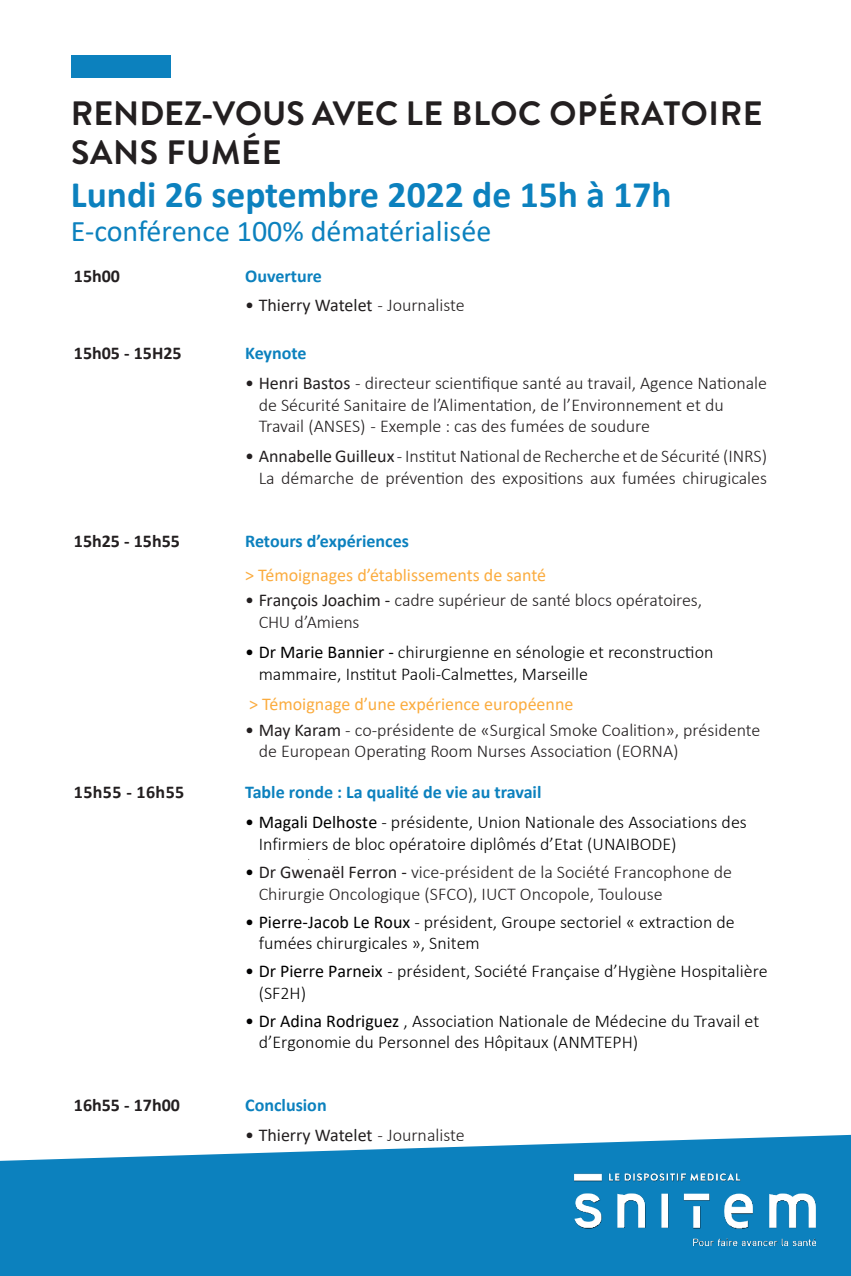
<style>
.page{position:relative;width:851px;height:1276px;background:#fff}
.page>*{position:absolute;margin:0;border:0;box-sizing:border-box;transform-origin:0 0}
.t1{font:700 37.5px "Calibri";color:#0c81be}
.t2{font:700 33.75px/39.2px "Brandon Grotesque";letter-spacing:.02em;color:#231f20}
.t3{font:30px "Calibri";color:#0c81be}
.t4{font:300 18px/21.6px "Calibri";color:#231f20}
.t5{font:300 18px/21.6px "Calibri";color:#000001}
.t6{font:700 18px "Calibri";color:#0c81be}
.t7{font:18px "Calibri";color:#fbac3f}
.t8{font:18px "Calibri";color:#231f20}
.t9{font:700 18px "Calibri";color:#231f20}
.t10{font:700 18px "Calibri";letter-spacing:.02em;color:#231f20}
.s1{font-weight:300}
.s2{font-weight:400}
.s3{font-weight:400;color:#000001}
</style>
<div class="page">
<div style="left:71px;top:56px;width:100px;height:22px;background:#0c81be"></div>
<svg style="left:0;top:1135px;width:850px;height:141px;background:#268ec5"></svg>
<img style="left:574px;top:1173px;width:241px;height:72px">
<h2 class="t2" style="left:71px;top:94px;width:693px">RENDEZ-VOUS AVEC LE BLOC OPÉRATOIRE<br>SANS FUMÉE</h2>
<h1 class="t1" style="left:71px;top:181px;width:602px">Lundi 26 septembre 2022 de 15h à 17h</h1>
<h3 class="t3" style="left:71px;top:220px;width:422px">E-conférence 100% dématérialisée</h3>
<p class="t9" style="left:74px;top:269px;width:48px">15h00</p>
<p class="t6" style="left:245px;top:269px;width:78px">Ouverture</p>
<p class="t8" style="left:245px;top:298px;width:221px">• Thierry Watelet <span class="s1">- Journaliste</span></p>
<p class="t9" style="left:74px;top:347px;width:109px">15h05 - 15H25</p>
<p class="t6" style="left:245px;top:347px;width:63px">Keynote</p>
<p class="t4" style="left:258px;top:372px;width:510px;text-indent:-14px"><span class="s2">• Henri Bastos</span> - directeur scientifique santé au travail, Agence Nationale de Sécurité Sanitaire de l’Alimentation, de l’Environnement et du<br>Travail (ANSES) - Exemple : cas des fumées de soudure</p>
<p class="t4" style="left:245px;top:445px;width:523px;text-align:right"><span class="s2">• Annabelle Guilleux</span> - Institut National de Recherche et de Sécurité (INRS)<br>La démarche de prévention des expositions aux fumées chirugicales</p>
<p class="t9" style="left:74px;top:534px;width:107px">15h25 - 15h55</p>
<p class="t6" style="left:245px;top:534px;width:165px">Retours d’expériences</p>
<p class="t7" style="left:245px;top:568px;width:302px">&gt; Témoignages d’établissements de santé</p>
<p class="t4" style="left:258px;top:589px;width:445px;text-indent:-14px"><span class="s2">• François Joachim -</span> cadre supérieur de santé blocs opératoires,<br>CHU d’Amiens</p>
<p class="t5" style="left:258px;top:641px;width:456px;text-indent:-14px"><span class="s2">• Dr Marie Bannier -</span> chirurgienne en sénologie et reconstruction mammaire, Institut Paoli-Calmettes, Marseille</p>
<p class="t7" style="left:249px;top:697px;width:326px">&gt; Témoignage d’une expérience européenne</p>
<p class="t4" style="left:258px;top:718px;width:503px;text-indent:-14px"><span class="s2">• May Karam</span> - co-présidente de «Surgical Smoke Coalition», présidente de European Operating Room Nurses Association (EORNA)</p>
<p class="t10" style="left:74px;top:786px;width:112px">15h55 - 16h55</p>
<p class="t6" style="left:245px;top:786px;width:298px">Table ronde : La qualité de vie au travail</p>
<p class="t5" style="left:258px;top:811px;width:489px;text-indent:-14px"><span class="s2">• Magali Delhoste</span> - présidente, Union Nationale des Associations des<br>Infirmiers de bloc opératoire diplômés d’Etat (UNAIBODE)</p>
<p class="t4" style="left:258px;top:861px;width:474px;text-indent:-13px"><span class="s3">•</span> <span class="s2">Dr Gwenaël Ferron -</span> vice-président de la Société Francophone de<br>Chirurgie Oncologique (SFCO), IUCT Oncopole, Toulouse</p>
<p class="t5" style="left:258px;top:910px;width:477px;text-indent:-14px"><span class="s2">• Pierre-Jacob Le Roux</span> - président, Groupe sectoriel « extraction de fumées chirurgicales », Snitem</p>
<p class="t5" style="left:258px;top:960px;width:510px;text-indent:-13px"><span class="s2">• Dr Pierre Parneix</span> - président, Société Française d’Hygiène Hospitalière (SF2H)</p>
<p class="t5" style="left:258px;top:1009px;width:502px;text-indent:-14px"><span class="s2">• Dr Adina Rodriguez</span> , Association Nationale de Médecine du Travail et d’Ergonomie du Personnel des Hôpitaux (ANMTEPH)</p>
<p class="t9" style="left:74px;top:1098px;width:107px">16h55 - 17h00</p>
<p class="t6" style="left:245px;top:1098px;width:83px">Conclusion</p>
<p class="t8" style="left:245px;top:1128px;width:221px">• Thierry Watelet <span class="s1">- Journaliste</span></p>
</div>
